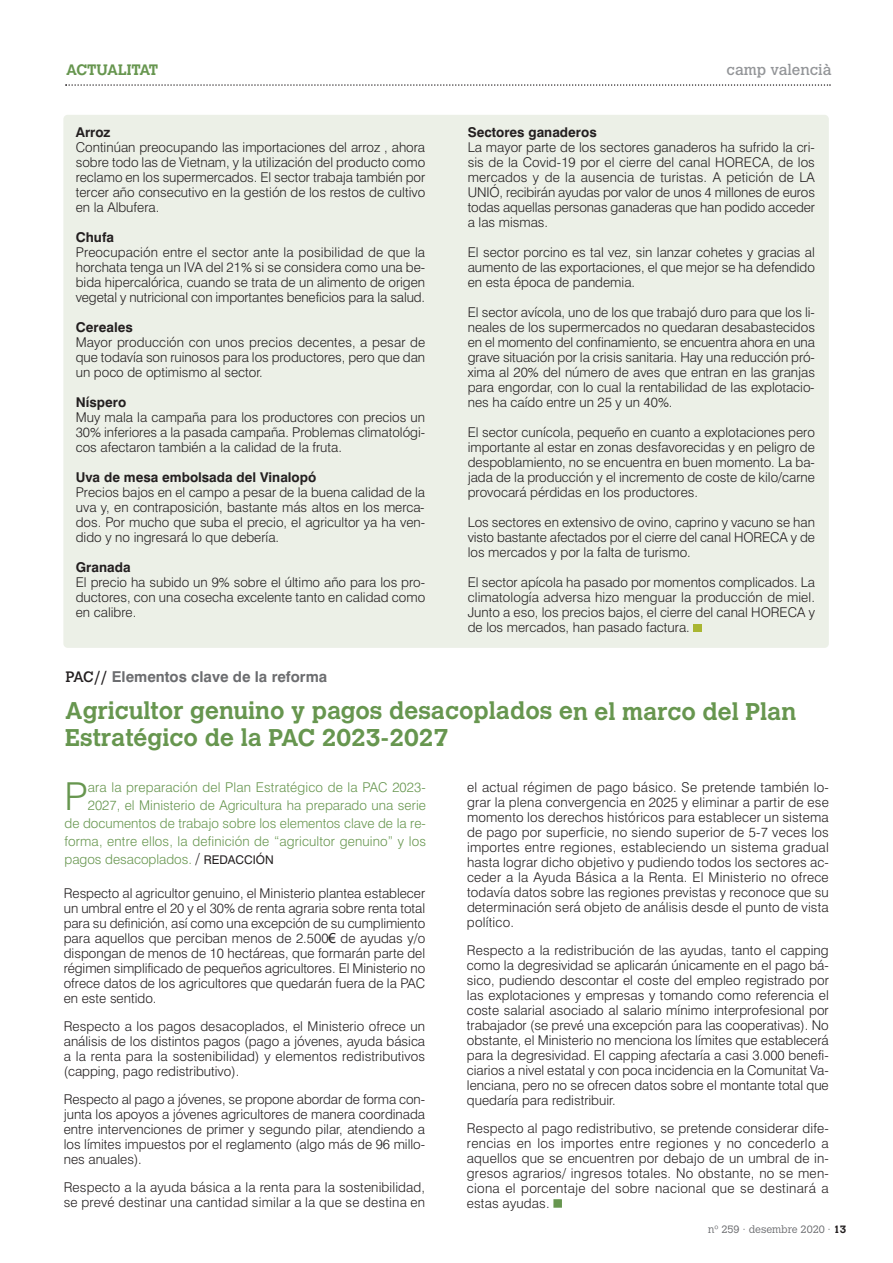
<style>
.page{position:relative;width:893px;height:1263px;background:#fff}
.page>*{position:absolute;margin:0;border:0;box-sizing:border-box;transform-origin:0 0}
.t1{font:300 38.55px "Swiss 721 BT";color:#67964f}
.t2{font:700 24px/27px "Calvert MT Std";color:#67964f}
.t3{font:700 15px "Swiss 721 BT";color:#6c6d70}
.t4{font:15px "Calvert MT Std";color:#939598}
.t5{font:700 15px "Calvert MT Std";color:#67964f}
.t6{font:300 13.5px/15px "Swiss 721 BT";color:#231f20;text-align:justify}
.t7{font:300 13.5px "Swiss 721 BT";letter-spacing:.005em;color:#67964f}
.t8{font:700 13.5px "Swiss 721 BT";color:#231f20}
.t9{font:300 10.5px "Calvert MT Std";color:#6c6d70}
.s1{font-family:"Calvert MT Std";font-weight:400;color:#231f20}
.s2{font-size:15px;color:#231f20}
.s3{font-weight:400;font-size:12px;color:#231f20}
.s4{font-family:"Tahoma";font-weight:400}
.s5{font-weight:700;color:#231f20}
</style>
<div class="page">
<div style="left:63px;top:115px;width:766px;height:533px;background:#ecf0e7;border-radius:4px"></div>
<div style="left:553px;top:1199px;width:9px;height:9px;background:#67964f"></div>
<svg style="left:65px;top:84px;width:766px;height:2px"></svg>
<div style="left:693px;top:624px;width:9px;height:8px;background:#a9b632"></div>
<p class="t5" style="left:66px;top:64px;width:94px">ACTUALITAT</p>
<p class="t4" style="left:726px;top:61px;width:106px">camp valencià</p>
<p class="t8" style="left:76px;top:128px;width:36px">Arroz</p>
<p class="t6" style="left:76px;top:141px;width:351px">Continúan preocupando las importaciones del arroz , ahora sobre todo las de Vietnam, y la utilización del producto como reclamo en los supermercados. El sector trabaja también por tercer año consecutivo en la gestión de los restos de cultivo en la Albufera.</p>
<p class="t8" style="left:76px;top:233px;width:40px">Chufa</p>
<p class="t6" style="left:76px;top:246px;width:351px">Preocupación entre el sector ante la posibilidad de que la horchata tenga un IVA del 21% si se considera como una be&shy;bida hipercalórica, cuando se trata de un alimento de origen vegetal y nutricional con importantes beneficios para la salud.</p>
<p class="t8" style="left:76px;top:323px;width:58px">Cereales</p>
<p class="t6" style="left:76px;top:336px;width:351px">Mayor producción con unos precios decentes, a pesar de que todavía son ruinosos para los productores, pero que dan un poco de optimismo al sector.</p>
<p class="t8" style="left:76px;top:398px;width:52px">Níspero</p>
<p class="t6" style="left:76px;top:411px;width:351px">Muy mala la campaña para los productores con precios un 30% inferiores a la pasada campaña. Problemas climatológi&shy;cos afectaron también a la calidad de la fruta.</p>
<p class="t8" style="left:76px;top:473px;width:242px">Uva de mesa embolsada del Vinalopó</p>
<p class="t6" style="left:76px;top:486px;width:351px">Precios bajos en el campo a pesar de la buena calidad de la uva y, en contraposición, bastante más altos en los merca&shy;dos. Por mucho que suba el precio, el agricultor ya ha ven&shy;dido y no ingresará lo que debería.</p>
<p class="t8" style="left:76px;top:563px;width:56px">Granada</p>
<p class="t6" style="left:76px;top:576px;width:351px">El precio ha subido un 9% sobre el último año para los pro&shy;ductores, con una cosecha excelente tanto en calidad como en calibre.</p>
<p class="t8" style="left:468px;top:128px;width:130px">Sectores ganaderos</p>
<p class="t6" style="left:468px;top:141px;width:349px">La mayor parte de los sectores ganaderos ha sufrido la cri&shy;sis de la Covid-19 por el cierre del canal HORECA, de los mercados y de la ausencia de turistas. A petición de LA UNIÓ, recibirán ayudas por valor de unos 4 millones de euros todas aquellas personas ganaderas que han podido acceder a las mismas.</p>
<p class="t6" style="left:468px;top:246px;width:349px">El sector porcino es tal vez, sin lanzar cohetes y gracias al aumento de las exportaciones, el que mejor se ha defendido en esta época de pandemia.</p>
<p class="t6" style="left:468px;top:306px;width:349px">El sector avícola, uno de los que trabajó duro para que los li&shy;neales de los supermercados no quedaran desabastecidos en el momento del confinamiento, se encuentra ahora en una grave situación por la crisis sanitaria. Hay una reducción pró&shy;xima al 20% del número de aves que entran en las granjas para engordar, con lo cual la rentabilidad de las explotacio&shy;nes ha caído entre un 25 y un 40%.</p>
<p class="t6" style="left:468px;top:426px;width:349px">El sector cunícola, pequeño en cuanto a explotaciones pero importante al estar en zonas desfavorecidas y en peligro de despoblamiento, no se encuentra en buen momento. La ba&shy;jada de la producción y el incremento de coste de kilo/carne provocará pérdidas en los productores.</p>
<p class="t6" style="left:468px;top:516px;width:349px">Los sectores en extensivo de ovino, caprino y vacuno se han visto bastante afectados por el cierre del canal HORECA y de los mercados y por la falta de turismo.</p>
<p class="t6" style="left:468px;top:576px;width:349px">El sector apícola ha pasado por momentos complicados. La climatología adversa hizo menguar la producción de miel.<br>Junto a eso, los precios bajos, el cierre del canal HORECA y de los mercados, han pasado factura.</p>
<p class="t3" style="left:65px;top:671px;width:263px"><span class="s1">PAC//</span> Elementos clave de la reforma</p>
<p class="t2" style="left:65px;top:699px;width:732px">Agricultor genuino y pagos desacoplados en el marco del Plan<br>Estratégico de la PAC 2023-2027</p>
<p class="t1" style="left:65px;top:782px;width:25px">P</p>
<p class="t7" style="left:88px;top:782px;width:340px">ara la preparación del Plan Estratégico de la PAC 2023-</p>
<p class="t6" style="left:467px;top:781px;width:364px">el actual régimen de pago básico. Se pretende también lo&shy;grar la plena convergencia en 2025 y eliminar a partir de ese momento los derechos históricos para establecer un sistema de pago por superficie, no siendo superior de 5-7 veces los importes entre regiones, estableciendo un sistema gradual hasta lograr dicho objetivo y pudiendo todos los sectores ac&shy;ceder a la Ayuda Básica a la Renta. El Ministerio no ofrece todavía datos sobre las regiones previstas y reconoce que su determinación será objeto de análisis desde el punto de vista político.</p>
<p class="t6" style="left:467px;top:944px;width:363px">Respecto a la redistribución de las ayudas, tanto el capping como la degresividad se aplicarán únicamente en el pago bá&shy;sico, pudiendo descontar el coste del empleo registrado por las explotaciones y empresas y tomando como referencia el coste salarial asociado al salario mínimo interprofesional por trabajador (se prevé una excepción para las cooperativas). No obstante, el Ministerio no menciona los límites que establecerá para la degresividad. El capping afectaría a casi 3.000 benefi&shy;ciarios a nivel estatal y con poca incidencia en la Comunitat Va&shy;lenciana, pero no se ofrecen datos sobre el montante total que quedaría para redistribuir.</p>
<p class="t6" style="left:467px;top:1122px;width:363px">Respecto al pago redistributivo, se pretende considerar dife&shy;rencias en los importes entre regiones y no concederlo a aquellos que se encuentren por debajo de un umbral de in&shy;gresos agrarios/ ingresos totales. No obstante, no se men&shy;ciona el porcentaje del sobre nacional que se destinará a estas ayudas.</p>
<p class="t7" style="left:88px;top:800px;width:340px">2027, el Ministerio de Agricultura ha preparado una serie</p>
<p class="t7" style="left:65px;top:818px;width:363px">de documentos de trabajo sobre los elementos clave de la re-</p>
<p class="t7" style="left:65px;top:836px;width:363px">forma, entre ellos, la definición de “agricultor genuino” y los</p>
<p class="t7" style="left:65px;top:854px;width:211px">pagos desacoplados. <span class="s2">/</span> <span class="s3">REDACCIÓN</span></p>
<p class="t6" style="left:64px;top:887px;width:363px">Respecto al agricultor genuino, el Ministerio plantea establecer un umbral entre el 20 y el 30% de renta agraria sobre renta total para su definición, así como una excepción de su cumplimiento para aquellos que perciban menos de 2.500<span class="s4">€</span> de ayudas y/o dispongan de menos de 10 hectáreas, que formarán parte del régimen simplificado de pequeños agricultores. El Ministerio no ofrece datos de los agricultores que quedarán fuera de la PAC en este sentido.</p>
<p class="t6" style="left:64px;top:1020px;width:363px">Respecto a los pagos desacoplados, el Ministerio ofrece un análisis de los distintos pagos (pago a jóvenes, ayuda básica a la renta para la sostenibilidad) y elementos redistributivos (capping, pago redistributivo).</p>
<p class="t6" style="left:64px;top:1093px;width:363px">Respecto al pago a jóvenes, se propone abordar de forma con&shy;junta los apoyos a jóvenes agricultores de manera coordinada entre intervenciones de primer y segundo pilar, atendiendo a los límites impuestos por el reglamento (algo más de 96 millo&shy;nes anuales).</p>
<p class="t6" style="left:64px;top:1181px;width:363px">Respecto a la ayuda básica a la renta para la sostenibilidad, se prevé destinar una cantidad similar a la que se destina en</p>
<p class="t9" style="left:708px;top:1223px;width:140px">nº 259 · desembre 2020 · <span class="s5">13</span></p>
</div>
